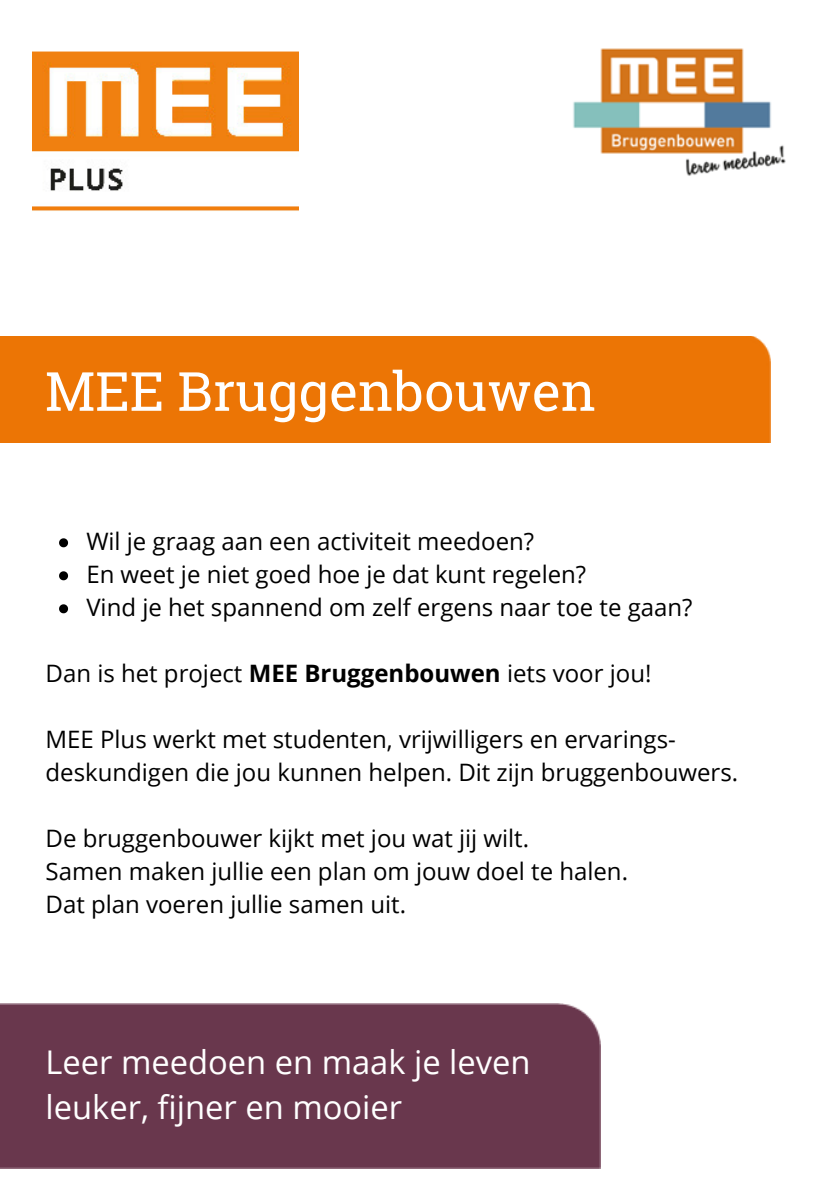
<style>
.page{position:relative;width:839px;height:1191px;background:#fff}
.page>*{position:absolute;margin:0;border:0;box-sizing:border-box;transform-origin:0 0}
.t1{font:54px "Roboto Slab";color:#fff}
.t2{font:32.6px/45px "Open Sans";color:#fff}
.t3{font:24px/33px "Open Sans";color:#000}
.s1{font-weight:700}
</style>
<div class="page">
<div style="left:0;top:1003px;width:600px;height:165px;background:#69374d"></div>
<div style="left:0;top:336px;width:770px;height:107px;background:#ec7505"></div>
<img style="left:573px;top:48px;width:213px;height:128px">
<img style="left:33px;top:51px;width:265px;height:160px">
<svg style="left:59px;top:538px;width:9px;height:9px"></svg>
<svg style="left:59px;top:571px;width:9px;height:9px"></svg>
<svg style="left:59px;top:604px;width:9px;height:9px"></svg>
<p class="t1" style="left:45px;top:354px;width:552px">MEE Bruggenbouwen</p>
<p class="t3" style="left:86px;top:525px;width:449px">Wil je graag aan een activiteit meedoen?</p>
<p class="t3" style="left:86px;top:558px;width:501px">En weet je niet goed hoe je dat kunt regelen?</p>
<p class="t3" style="left:86px;top:591px;width:607px">Vind je het spannend om zelf ergens naar toe te gaan?</p>
<p class="t3" style="left:46px;top:657px;width:607px">Dan is het project <span class="s1">MEE Bruggenbouwen</span> iets voor jou!</p>
<p class="t3" style="left:46px;top:723px;width:694px">MEE Plus werkt met studenten, vrijwilligers en ervarings&shy;deskundigen die jou kunnen helpen. Dit zijn bruggenbouwers.</p>
<p class="t3" style="left:46px;top:822px;width:485px">De bruggenbouwer kijkt met jou wat jij wilt.</p>
<p class="t3" style="left:46px;top:855px;width:584px">Samen maken jullie een plan om jouw doel te halen.</p>
<p class="t3" style="left:46px;top:888px;width:362px">Dat plan voeren jullie samen uit.</p>
<p class="t2" style="left:46px;top:1038px;width:486px">Leer meedoen en maak je leven leuker, fijner en mooier</p>
</div>
